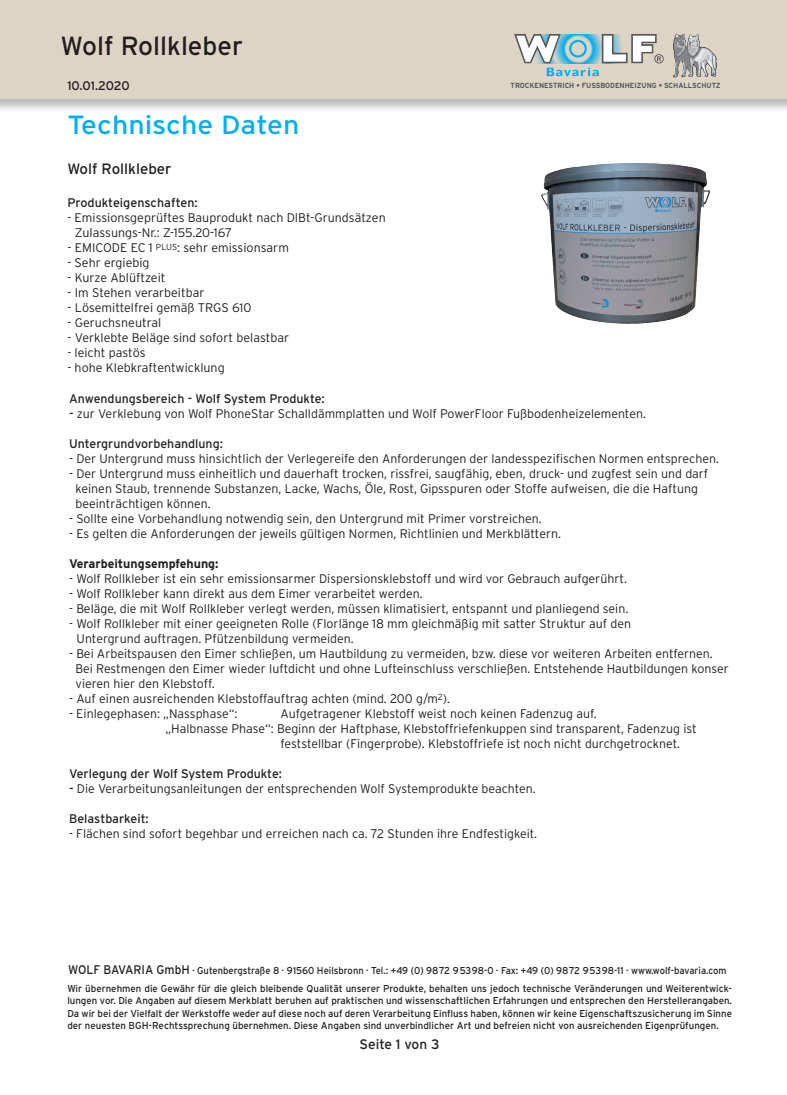
<style>
.page{position:relative;width:787px;height:1095px;background:#fff}
.page>*{position:absolute;margin:0;border:0;box-sizing:border-box;transform-origin:0 0}
.t1{font:26.25px "Interstate";color:#00aeef;scale:1.09 1}
.t2{font:26.25px "Interstate";color:#231f20}
.t3{font:15px "Interstate";color:#231f20}
.t4{font:13.75px "Interstate";letter-spacing:-.005em;color:#231f20}
.t5{font:300 12.5px/15px "Interstate";color:#231f20}
.t6{font:12.5px "Interstate";color:#231f20}
.t7{font:700 12.5px "Interstate";color:#231f20}
.t8{font:10px/12.5px "Interstate";color:#231f20;text-align:justify}
.t9{font:10px/17.6px "Interstate";color:#231f20;scale:.94 1}
.t10{font:700 7.5px "Interstate";color:#57585a;scale:.93 1}
.s1{font-weight:400}
.s2{font-size:12.5px}
</style>
<div class="page">
<div style="left:0;top:0;width:787px;height:113px;background:#231f20;opacity:.3"></div>
<div style="left:0;top:0;width:787px;height:98px;background:#ded4c6"></div>
<img style="left:673px;top:34px;width:44px;height:43px">
<svg style="left:514px;top:34px;width:149px;height:42px"></svg>
<img style="left:541px;top:163px;width:170px;height:161px">
<h1 class="t2" style="left:61px;top:30px;width:184px">Wolf Rollkleber</h1>
<p class="t6" style="left:67px;top:78px;width:64px">10.01.2020</p>
<p class="t10" style="left:510px;top:81px;width:227px">TROCKENESTRICH • FUSSBODENHEIZUNG • SCHALLSCHUTZ</p>
<h1 class="t1" style="left:67px;top:108px;width:214px">Technische Daten</h1>
<p class="t3" style="left:67px;top:160px;width:106px">Wolf Rollkleber</p>
<p class="t6" style="left:67px;top:195px;width:132px">Produkteigenschaften:</p>
<p class="t5" style="left:75px;top:210px;width:312px;text-indent:-8px">- Emissionsgeprüftes Bauprodukt nach DIBt-Grundsätzen<br>Zulassungs-Nr.: Z-155.20-167</p>
<p class="t5" style="left:67px;top:240px;width:223px">- EMICODE EC 1 <sup>PLUS</sup>: sehr emissionsarm</p>
<p class="t5" style="left:67px;top:255px;width:84px">- Sehr ergiebig</p>
<p class="t5" style="left:67px;top:270px;width:100px">- Kurze Ablüftzeit</p>
<p class="t5" style="left:67px;top:285px;width:139px">- Im Stehen verarbeitbar</p>
<p class="t5" style="left:67px;top:300px;width:186px">- Lösemittelfrei gemäß TRGS 610</p>
<p class="t5" style="left:67px;top:315px;width:95px">- Geruchsneutral</p>
<p class="t5" style="left:67px;top:330px;width:223px">- Verklebte Beläge sind sofort belastbar</p>
<p class="t5" style="left:67px;top:345px;width:80px">- leicht pastös</p>
<p class="t5" style="left:67px;top:360px;width:159px">- hohe Klebkraftentwicklung</p>
<p class="t6" style="left:69px;top:391px;width:257px">Anwendungsbereich - Wolf System Produkte:</p>
<p class="t5" style="left:69px;top:406px;width:578px"><span class="s1">-</span> zur Verklebung von Wolf PhoneStar Schalldämmplatten und Wolf PowerFloor Fußbodenheizelementen.</p>
<p class="t6" style="left:69px;top:436px;width:155px">Untergrundvorbehandlung:</p>
<p class="t5" style="left:69px;top:451px;width:651px">- Der Untergrund muss hinsichtlich der Verlegereife den Anforderungen der landesspezifischen Normen entsprechen.</p>
<p class="t5" style="left:76px;top:466px;width:634px;text-indent:-6px">- Der Untergrund muss einheitlich und dauerhaft trocken, rissfrei, saugfähig, eben, druck- und zugfest sein und darf keinen Staub, trennende Substanzen, Lacke, Wachs, Öle, Rost, Gipsspuren oder Stoffe aufweisen, die die Haftung beeinträchtigen können.</p>
<p class="t5" style="left:69px;top:511px;width:474px">- Sollte eine Vorbehandlung notwendig sein, den Untergrund mit Primer vorstreichen.</p>
<p class="t5" style="left:69px;top:526px;width:493px">- Es gelten die Anforderungen der jeweils gültigen Normen, Richtlinien und Merkblättern.</p>
<p class="t7" style="left:69px;top:556px;width:151px">Verarbeitungsempfehung:</p>
<p class="t5" style="left:69px;top:571px;width:559px">- Wolf Rollkleber ist ein sehr emissionsarmer Dispersionsklebstoff und wird vor Gebrauch aufgerührt.</p>
<p class="t5" style="left:69px;top:586px;width:355px">- Wolf Rollkleber kann direkt aus dem Eimer verarbeitet werden.</p>
<p class="t5" style="left:69px;top:601px;width:560px">- Beläge, die mit Wolf Rollkleber verlegt werden, müssen klimatisiert, entspannt und planliegend sein.</p>
<p class="t5" style="left:77px;top:616px;width:556px;text-indent:-7px">- Wolf Rollkleber mit einer geeigneten Rolle (Florlänge 18 mm gleichmäßig mit satter Struktur auf den<br>Untergrund auftragen. Pfützenbildung vermeiden.</p>
<p class="t5" style="left:76px;top:646px;width:655px;text-indent:-6px">- Bei Arbeitspausen den Eimer schließen, um Hautbildung zu vermeiden, bzw. diese vor weiteren Arbeiten entfernen.<br>Bei Restmengen den Eimer wieder luftdicht und ohne Lufteinschluss verschließen. Entstehende Hautbildungen konser vieren hier den Klebstoff.</p>
<p class="t5" style="left:69px;top:691px;width:382px">- Auf einen ausreichenden Klebstoffauftrag achten (mind. 200 g/m<sup>2</sup>).</p>
<p class="t5" style="left:69px;top:706px;width:170px">- Einlegephasen: „Nassphase“:</p>
<p class="t5" style="left:280px;top:706px;width:318px">Aufgetragener Klebstoff weist noch keinen Fadenzug auf.</p>
<p class="t5" style="left:165px;top:721px;width:533px">„Halbnasse Phase“: Beginn der Haftphase, Klebstoffriefenkuppen sind transparent, Fadenzug ist</p>
<p class="t5" style="left:280px;top:736px;width:401px">feststellbar (Fingerprobe). Klebstoffriefe ist noch nicht durchgetrocknet.</p>
<p class="t6" style="left:69px;top:766px;width:214px">Verlegung der Wolf System Produkte:</p>
<p class="t5" style="left:69px;top:781px;width:468px"><span class="s1">-</span> Die Verarbeitungsanleitungen der entsprechenden Wolf Systemprodukte beachten.</p>
<p class="t6" style="left:69px;top:811px;width:81px">Belastbarkeit:</p>
<p class="t5" style="left:69px;top:826px;width:469px">- Flächen sind sofort begehbar und erreichen nach ca. 72 Stunden ihre Endfestigkeit.</p>
<p class="t9" style="left:67px;top:961px;width:708px"><span class="s2">WOLF BAVARIA GmbH</span> · Gutenbergstraße 8 · 91560 Heilsbronn · Tel.: +49 (0) 9872 95398-0 · Fax: +49 (0) 9872 95398-11 · www.wolf-bavaria.com<br>Wir übernehmen die Gewähr für die gleich bleibende Qualität unserer Produkte, behalten uns jedoch technische Veränderungen und Weiterentwick-</p>
<p class="t8" style="left:67px;top:994px;width:666px">lungen vor. Die Angaben auf diesem Merkblatt beruhen auf praktischen und wissenschaftlichen Erfahrungen und entsprechen den Herstellerangaben.<br>Da wir bei der Vielfalt der Werkstoffe weder auf diese noch auf deren Verarbeitung Einfluss haben, können wir keine Eigenschaftszusicherung im Sinne der neuesten BGH-Rechtssprechung übernehmen. Diese Angaben sind unverbindlicher Art und befreien nicht von ausreichenden Eigenprüfungen.</p>
<p class="t4" style="left:359px;top:1036px;width:81px">Seite 1 von 3</p>
</div>
